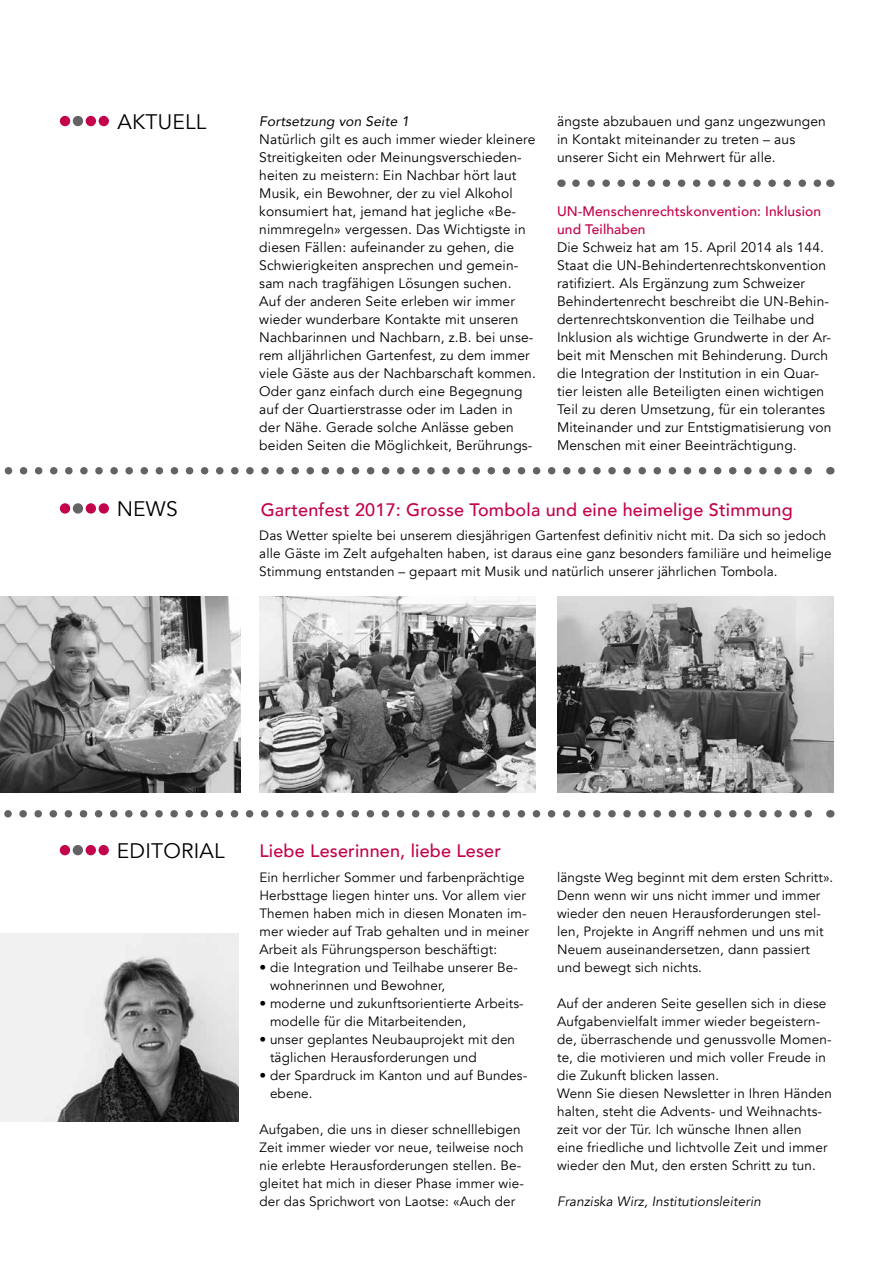
<style>
.page{position:relative;width:893px;height:1263px;background:#fff}
.page>*{position:absolute;margin:0;border:0;box-sizing:border-box;transform-origin:0 0}
.t1{font:21px "Avenir";letter-spacing:.01em;color:#000}
.t2{font:500 18px "Avenir";letter-spacing:.01em;color:#c4014b}
.t3{font:13.8px/18px "Avenir";letter-spacing:.01em;color:#000}
.t4{font:500 13.8px/18px "Avenir";letter-spacing:.01em;color:#c4014b}
.t5{font:italic 13.8px "Avenir";letter-spacing:.01em;color:#000}
.t6{font:13.5px/18px "Avenir";letter-spacing:.01em;color:#000}
.t7{font:italic 13.5px "Avenir";letter-spacing:.01em;color:#000}
</style>
<div class="page">
<svg style="left:4px;top:810px;width:808px;height:7px"></svg>
<div style="left:86px;top:116px;width:10px;height:10px;background:#c4014b;border-radius:50%"></div>
<div style="left:73px;top:116px;width:10px;height:10px;background:#646363;border-radius:50%"></div>
<div style="left:60px;top:116px;width:10px;height:10px;background:#c4014b;border-radius:50%"></div>
<div style="left:99px;top:116px;width:10px;height:10px;background:#c4014b;border-radius:50%"></div>
<div style="left:86px;top:845px;width:10px;height:10px;background:#c4014b;border-radius:50%"></div>
<div style="left:73px;top:845px;width:10px;height:10px;background:#646363;border-radius:50%"></div>
<div style="left:60px;top:845px;width:10px;height:10px;background:#c4014b;border-radius:50%"></div>
<div style="left:99px;top:845px;width:10px;height:10px;background:#c4014b;border-radius:50%"></div>
<img style="left:0;top:934px;width:238px;height:187px">
<svg style="left:576px;top:179px;width:246px;height:8px"></svg>
<img style="left:0;top:596px;width:241px;height:196px">
<img style="left:260px;top:596px;width:276px;height:196px">
<img style="left:557px;top:596px;width:277px;height:196px">
<svg style="left:4px;top:467px;width:808px;height:7px"></svg>
<div style="left:86px;top:503px;width:10px;height:11px;background:#c4014b;border-radius:50%"></div>
<div style="left:73px;top:503px;width:10px;height:11px;background:#646363;border-radius:50%"></div>
<div style="left:60px;top:503px;width:10px;height:11px;background:#c4014b;border-radius:50%"></div>
<div style="left:99px;top:503px;width:10px;height:11px;background:#c4014b;border-radius:50%"></div>
<h1 class="t1" style="left:118px;top:109px;width:90px">AKTUELL</h1>
<p class="t5" style="left:259px;top:113px;width:151px">Fortsetzung von Seite 1</p>
<p class="t3" style="left:259px;top:130px;width:278px">Natürlich gilt es auch immer wieder kleinere Streitigkeiten oder Meinungsverschieden&shy;heiten zu meistern: Ein Nachbar hört laut Musik, ein Bewohner, der zu viel Alkohol konsumiert hat, jemand hat jegliche «Be&shy;nimmregeln» vergessen. Das Wichtigste in diesen Fällen: aufeinander zu gehen, die Schwierigkeiten ansprechen und gemein&shy;sam nach tragfähigen Lösungen suchen.<br>Auf der anderen Seite erleben wir immer wieder wunderbare Kontakte mit unseren Nachbarinnen und Nachbarn, z.B. bei unse&shy;rem alljährlichen Gartenfest, zu dem immer viele Gäste aus der Nachbarschaft kommen.<br>Oder ganz einfach durch eine Begegnung auf der Quartierstrasse oder im Laden in der Nähe. Gerade solche Anlässe geben beiden Seiten die Möglichkeit, Berührungs-</p>
<p class="t3" style="left:557px;top:113px;width:270px">ängste abzubauen und ganz ungezwungen in Kontakt miteinander zu treten – aus unserer Sicht ein Mehrwert für alle.</p>
<p class="t4" style="left:557px;top:201px;width:266px">UN-Menschenrechtskonvention: Inklusion und Teilhaben</p>
<p class="t3" style="left:557px;top:238px;width:276px">Die Schweiz hat am 15. April 2014 als 144.<br>Staat die UN-Behindertenrechtskonvention ratifiziert. Als Ergänzung zum Schweizer Behindertenrecht beschreibt die UN-Behin&shy;dertenrechtskonvention die Teilhabe und Inklusion als wichtige Grundwerte in der Ar&shy;beit mit Menschen mit Behinderung. Durch die Integration der Institution in ein Quar&shy;tier leisten alle Beteiligten einen wichtigen Teil zu deren Umsetzung, für ein tolerantes Miteinander und zur Entstigmatisierung von Menschen mit einer Beeinträchtigung.</p>
<h1 class="t1" style="left:117px;top:496px;width:62px">NEWS</h1>
<h2 class="t2" style="left:261px;top:494px;width:533px">Gartenfest 2017: Grosse Tombola und eine heimelige Stimmung</h2>
<p class="t6" style="left:259px;top:527px;width:574px">Das Wetter spielte bei unserem diesjährigen Gartenfest definitiv nicht mit. Da sich so jedoch alle Gäste im Zelt aufgehalten haben, ist daraus eine ganz besonders familiäre und heimelige<br>Stimmung entstanden – gepaart mit Musik und natürlich unserer jährlichen Tombola.</p>
<h1 class="t1" style="left:117px;top:838px;width:109px">EDITORIAL</h1>
<h2 class="t2" style="left:259px;top:835px;width:243px">Liebe Leserinnen, liebe Leser</h2>
<p class="t6" style="left:259px;top:869px;width:271px">Ein herrlicher Sommer und farbenprächtige Herbsttage liegen hinter uns. Vor allem vier Themen haben mich in diesen Monaten im&shy;mer wieder auf Trab gehalten und in meiner Arbeit als Führungsperson beschäftigt:</p>
<p class="t6" style="left:270px;top:959px;width:249px;text-indent:-11px">• die Integration und Teilhabe unserer Be&shy;wohnerinnen und Bewohner,</p>
<p class="t6" style="left:270px;top:995px;width:255px;text-indent:-11px">• moderne und zukunftsorientierte Arbeits&shy;modelle für die Mitarbeitenden,</p>
<p class="t6" style="left:270px;top:1031px;width:247px;text-indent:-11px">• unser geplantes Neubauprojekt mit den täglichen Herausforderungen und</p>
<p class="t6" style="left:270px;top:1067px;width:259px;text-indent:-11px">• der Spardruck im Kanton und auf Bundes&shy;ebene.</p>
<p class="t6" style="left:259px;top:1121px;width:266px">Aufgaben, die uns in dieser schnelllebigen Zeit immer wieder vor neue, teilweise noch nie erlebte Herausforderungen stellen. Be&shy;gleitet hat mich in dieser Phase immer wie&shy;der das Sprichwort von Laotse: «Auch der</p>
<p class="t6" style="left:557px;top:869px;width:278px">längste Weg beginnt mit dem ersten Schritt».<br>Denn wenn wir uns nicht immer und immer wieder den neuen Herausforderungen stel&shy;len, Projekte in Angriff nehmen und uns mit Neuem auseinandersetzen, dann passiert und bewegt sich nichts.</p>
<p class="t6" style="left:557px;top:995px;width:276px">Auf der anderen Seite gesellen sich in diese Aufgabenvielfalt immer wieder begeistern&shy;de, überraschende und genussvolle Momen&shy;te, die motivieren und mich voller Freude in die Zukunft blicken lassen.<br>Wenn Sie diesen Newsletter in Ihren Händen halten, steht die Advents- und Weihnachts&shy;zeit vor der Tür. Ich wünsche Ihnen allen<br>eine friedliche und lichtvolle Zeit und immer wieder den Mut, den ersten Schritt zu tun.</p>
<p class="t7" style="left:557px;top:1193px;width:205px">Franziska Wirz, Institutionsleiterin</p>
</div>
